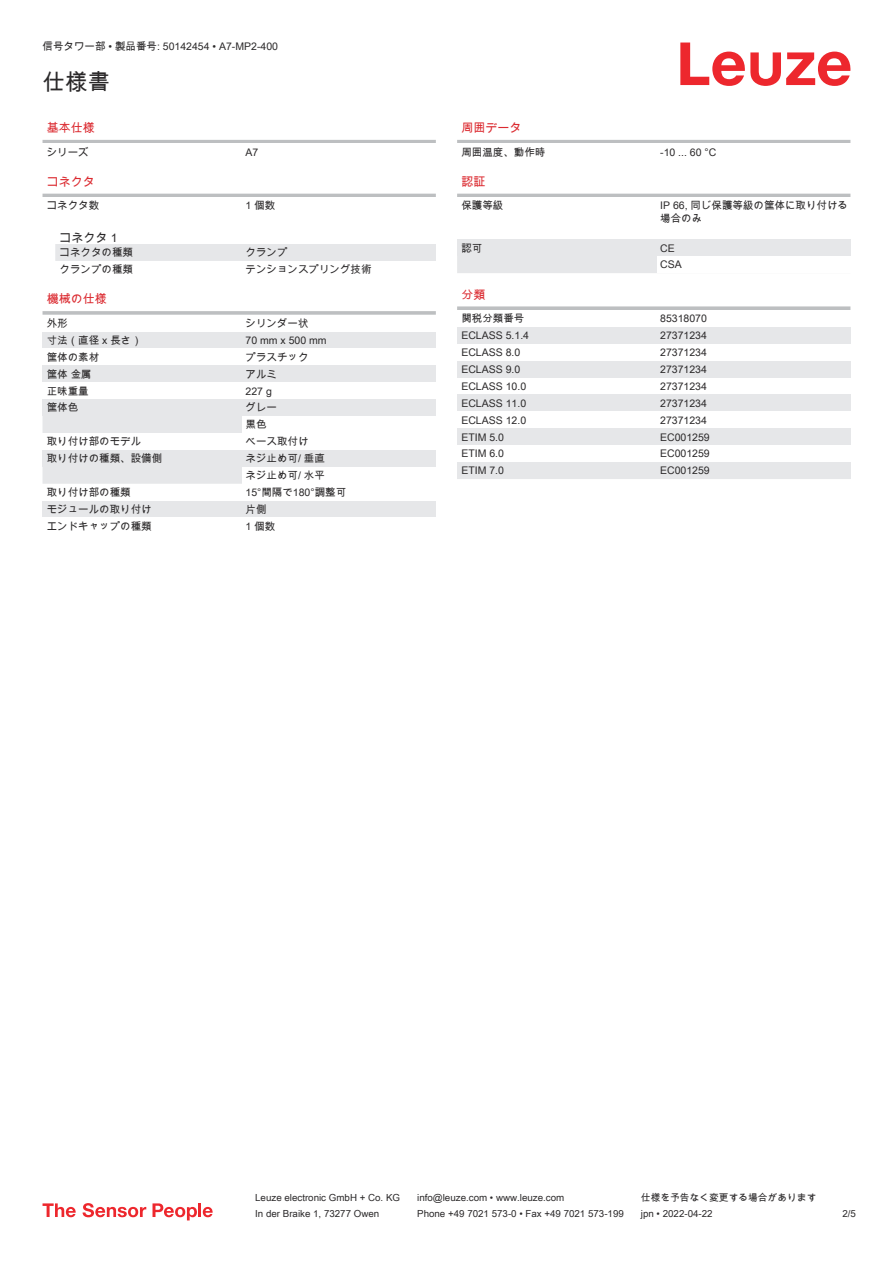
<style>
.page{position:relative;width:893px;height:1263px;background:#fff}
.page>*{position:absolute;margin:0;border:0;box-sizing:border-box;transform-origin:0 0}
.t1{font:22.5px "Arial Unicode MS";color:#2b292a}
.t2{font:12px "Arial Unicode MS";color:#db2a30}
.t3{font:12px "Arial Unicode MS";color:#2b292a}
.t4{font:10.5px/17px "Arial Unicode MS";color:#2b292a}
.t5{font:9.75px "Arial Unicode MS";color:#2b292a}
</style>
<div class="page">
<svg style="left:680px;top:43px;width:170px;height:43px"></svg>
<svg style="left:43px;top:244px;width:199px;height:240px;fill:#e6e7e9"></svg>
<hr style="left:43px;top:140px;width:393px;height:3px;background:#bdbfc1">
<hr style="left:43px;top:194px;width:393px;height:3px;background:#bdbfc1">
<div style="left:242px;top:244px;width:194px;height:17px;background:#e6e7e9"></div>
<div style="left:43px;top:295px;width:393px;height:18px;background:#fff"></div>
<hr style="left:43px;top:311px;width:393px;height:4px;background:#c5c7c8">
<div style="left:43px;top:315px;width:199px;height:17px;background:#fff"></div>
<div style="left:43px;top:332px;width:199px;height:16px;background:#e6e7e9"></div>
<div style="left:242px;top:332px;width:194px;height:16px;background:#e6e7e9"></div>
<div style="left:43px;top:348px;width:199px;height:17px;background:#fff"></div>
<div style="left:43px;top:365px;width:199px;height:17px;background:#e6e7e9"></div>
<div style="left:242px;top:365px;width:194px;height:17px;background:#e6e7e9"></div>
<div style="left:43px;top:382px;width:199px;height:17px;background:#fff"></div>
<div style="left:43px;top:399px;width:199px;height:17px;background:#e6e7e9"></div>
<div style="left:242px;top:399px;width:194px;height:17px;background:#e6e7e9"></div>
<div style="left:43px;top:433px;width:199px;height:17px;background:#fff"></div>
<div style="left:43px;top:450px;width:199px;height:17px;background:#e6e7e9"></div>
<div style="left:242px;top:450px;width:194px;height:17px;background:#e6e7e9"></div>
<div style="left:43px;top:501px;width:199px;height:16px;background:#e6e7e9"></div>
<div style="left:242px;top:501px;width:194px;height:16px;background:#e6e7e9"></div>
<div style="left:457px;top:256px;width:200px;height:17px;background:#e6e7e9"></div>
<hr style="left:457px;top:140px;width:393px;height:3px;background:#bdbfc1">
<hr style="left:457px;top:194px;width:393px;height:3px;background:#bdbfc1">
<div style="left:457px;top:239px;width:200px;height:17px;background:#e6e7e9"></div>
<div style="left:657px;top:239px;width:193px;height:17px;background:#e6e7e9"></div>
<svg style="left:457px;top:306px;width:393px;height:4px;background:#c4c6c7"></svg>
<div style="left:457px;top:327px;width:200px;height:17px;background:#e6e7e9"></div>
<div style="left:657px;top:327px;width:193px;height:17px;background:#e6e7e9"></div>
<div style="left:457px;top:361px;width:200px;height:17px;background:#e6e7e9"></div>
<div style="left:657px;top:361px;width:193px;height:17px;background:#e6e7e9"></div>
<div style="left:457px;top:394px;width:200px;height:17px;background:#e6e7e9"></div>
<div style="left:657px;top:394px;width:193px;height:17px;background:#e6e7e9"></div>
<div style="left:457px;top:428px;width:200px;height:17px;background:#e6e7e9"></div>
<div style="left:657px;top:428px;width:193px;height:17px;background:#e6e7e9"></div>
<div style="left:457px;top:462px;width:200px;height:17px;background:#e6e7e9"></div>
<div style="left:657px;top:462px;width:193px;height:17px;background:#e6e7e9"></div>
<svg style="left:43px;top:1203px;width:33px;height:14px"></svg>
<svg style="left:83px;top:1203px;width:63px;height:14px"></svg>
<svg style="left:153px;top:1203px;width:44px;height:17px"></svg>
<hr style="left:198px;top:1203px;width:3px;height:14px;background:#ed272d">
<svg style="left:203px;top:1207px;width:10px;height:10px"></svg>
<p class="t4" style="left:43px;top:38px;width:237px">信号タワー部 • 製品番号: 50142454 • A7-MP2-400</p>
<h1 class="t1" style="left:43px;top:66px;width:69px">仕様書</h1>
<p class="t2" style="left:47px;top:119px;width:49px">基本仕様</p>
<p class="t4" style="left:47px;top:143px;width:43px">シリーズ</p>
<p class="t4" style="left:246px;top:144px;width:14px">A7</p>
<p class="t2" style="left:47px;top:173px;width:49px">コネクタ</p>
<p class="t4" style="left:47px;top:197px;width:54px">コネクタ数</p>
<p class="t4" style="left:246px;top:197px;width:31px">1 個数</p>
<p class="t3" style="left:60px;top:229px;width:60px">コネクタ 1</p>
<p class="t4" style="left:60px;top:244px;width:75px">コネクタの種類</p>
<p class="t4" style="left:246px;top:244px;width:43px">クランプ</p>
<p class="t4" style="left:60px;top:261px;width:75px">クランプの種類</p>
<p class="t4" style="left:246px;top:261px;width:127px">テンションスプリング技術</p>
<p class="t2" style="left:47px;top:290px;width:61px">機械の仕様</p>
<p class="t4" style="left:47px;top:314px;width:22px">外形</p>
<p class="t4" style="left:246px;top:314px;width:64px">シリンダー状</p>
<p class="t4" style="left:47px;top:331px;width:97px">寸法（直径 x 長さ）</p>
<p class="t4" style="left:246px;top:331px;width:83px">70 mm x 500 mm</p>
<p class="t4" style="left:47px;top:348px;width:54px">筐体の素材</p>
<p class="t4" style="left:246px;top:348px;width:64px">プラスチック</p>
<p class="t4" style="left:47px;top:365px;width:46px">筐体 金属</p>
<p class="t4" style="left:246px;top:365px;width:33px">アルミ</p>
<p class="t4" style="left:47px;top:382px;width:43px">正味重量</p>
<p class="t4" style="left:246px;top:382px;width:28px">227 g</p>
<p class="t4" style="left:47px;top:399px;width:33px">筐体色</p>
<p class="t4" style="left:246px;top:399px;width:33px">グレー黒色</p>
<p class="t4" style="left:47px;top:433px;width:96px">取り付け部のモデル</p>
<p class="t4" style="left:246px;top:433px;width:64px">ベース取付け</p>
<p class="t4" style="left:47px;top:450px;width:117px">取り付けの種類、設備側</p>
<p class="t4" style="left:246px;top:450px;width:81px">ネジ止め可/ 垂直ネジ止め可/ 水平</p>
<p class="t4" style="left:47px;top:483px;width:85px">取り付け部の種類</p>
<p class="t4" style="left:246px;top:483px;width:102px">15°間隔で180°調整可</p>
<p class="t4" style="left:47px;top:500px;width:106px">モジュールの取り付け</p>
<p class="t4" style="left:246px;top:500px;width:22px">片側</p>
<p class="t4" style="left:47px;top:517px;width:106px">エンドキャップの種類</p>
<p class="t4" style="left:246px;top:517px;width:31px">1 個数</p>
<p class="t2" style="left:461px;top:119px;width:61px">周囲データ</p>
<p class="t4" style="left:461px;top:143px;width:85px">周囲温度、動作時</p>
<p class="t4" style="left:660px;top:143px;width:58px">-10 ... 60 °C</p>
<p class="t2" style="left:461px;top:173px;width:25px">認証</p>
<p class="t4" style="left:461px;top:197px;width:43px">保護等級</p>
<p class="t4" style="left:660px;top:199px;width:189px;line-height:12.6px">IP 66, 同じ保護等級の筐体に取り付ける場合の み</p>
<p class="t4" style="left:461px;top:239px;width:22px">認可</p>
<p class="t4" style="left:660px;top:239px;width:23px">CE<br>CSA</p>
<p class="t2" style="left:461px;top:286px;width:25px">分類</p>
<p class="t4" style="left:461px;top:310px;width:64px">関税分類番号</p>
<p class="t4" style="left:660px;top:310px;width:48px">85318070</p>
<p class="t4" style="left:461px;top:327px;width:69px">ECLASS 5.1.4</p>
<p class="t4" style="left:660px;top:327px;width:48px">27371234</p>
<p class="t4" style="left:461px;top:344px;width:60px">ECLASS 8.0</p>
<p class="t4" style="left:660px;top:344px;width:48px">27371234</p>
<p class="t4" style="left:461px;top:360px;width:60px">ECLASS 9.0</p>
<p class="t4" style="left:660px;top:360px;width:48px">27371234</p>
<p class="t4" style="left:461px;top:377px;width:66px">ECLASS 10.0</p>
<p class="t4" style="left:660px;top:377px;width:48px">27371234</p>
<p class="t4" style="left:461px;top:394px;width:66px">ECLASS 11.0</p>
<p class="t4" style="left:660px;top:394px;width:48px">27371234</p>
<p class="t4" style="left:461px;top:411px;width:66px">ECLASS 12.0</p>
<p class="t4" style="left:660px;top:411px;width:48px">27371234</p>
<p class="t4" style="left:461px;top:428px;width:44px">ETIM 5.0</p>
<p class="t4" style="left:660px;top:428px;width:51px">EC001259</p>
<p class="t4" style="left:461px;top:445px;width:44px">ETIM 6.0</p>
<p class="t4" style="left:660px;top:445px;width:51px">EC001259</p>
<p class="t4" style="left:461px;top:462px;width:44px">ETIM 7.0</p>
<p class="t4" style="left:660px;top:462px;width:51px">EC001259</p>
<p class="t5" style="left:255px;top:1191px;width:146px">Leuze electronic GmbH + Co. KG</p>
<p class="t5" style="left:417px;top:1191px;width:149px">info@leuze.com • www.leuze.com</p>
<p class="t5" style="left:641px;top:1191px;width:177px">仕様を予告なく変更する場合があります</p>
<p class="t5" style="left:255px;top:1206px;width:126px">In der Braike 1, 73277 Owen</p>
<p class="t5" style="left:417px;top:1206px;width:208px">Phone +49 7021 573-0 • Fax +49 7021 573-199</p>
<p class="t5" style="left:641px;top:1206px;width:73px">jpn • 2022-04-22</p>
<p class="t5" style="left:842px;top:1206px;width:15px">2 /5</p>
</div>
